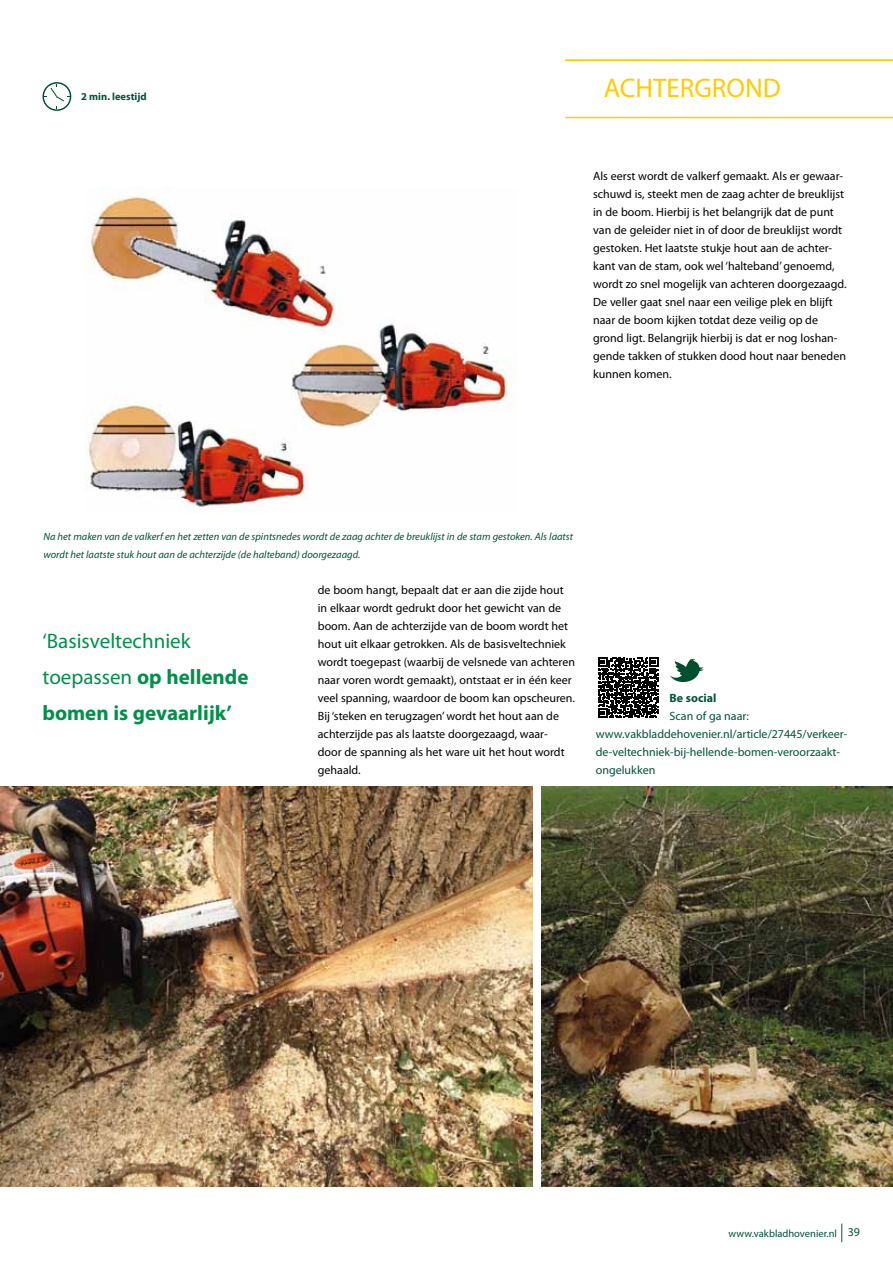
<style>
.page{position:relative;width:893px;height:1263px;background:#fff}
.page>*{position:absolute;margin:0;border:0;box-sizing:border-box;transform-origin:0 0}
.t1{font:27px "Myriad Pro";color:#fc0}
.t2{font:700 21px/36px "Myriad Pro";color:#00904a}
.t3{font:12px/18px "Myriad Pro";color:#000}
.t4{font:12px/18px "Myriad Pro";color:#00533d}
.t5{font:700 12px "Myriad Pro";color:#00533d}
.t6{font:italic 10.5px/18px "Myriad Pro";color:#00533d}
.t7{font:10.5px "Myriad Pro";color:#00533d}
.t8{font:700 10.5px "Myriad Pro";color:#00533d}
.s1{font-weight:400}
.s2{font-size:12px}
</style>
<div class="page">
<svg style="left:841px;top:1223px;width:1px;height:19px"></svg>
<hr style="left:565px;top:117px;width:328px;height:1px;background:#fc0">
<hr style="left:565px;top:60px;width:328px;height:1px;background:#fc0">
<svg style="left:43px;top:82px;width:28px;height:29px"></svg>
<img style="left:84px;top:188px;width:432px;height:324px">
<img style="left:0;top:787px;width:533px;height:399px">
<img style="left:541px;top:787px;width:352px;height:399px">
<div style="left:595px;top:654px;width:66px;height:66px;background:linear-gradient(to right,#fff,#fff)"></div>
<svg style="left:598px;top:657px;width:60px;height:60px"></svg>
<svg style="left:670px;top:659px;width:33px;height:23px"></svg>
<p class="t8" style="left:81px;top:90px;width:67px">2 min. leestijd</p>
<h1 class="t1" style="left:604px;top:71px;width:179px">ACHTERGROND</h1>
<p class="t3" style="left:593px;top:167px;width:255px">Als eerst wordt de valkerf gemaakt. Als er gewaar&shy;schuwd is, steekt men de zaag achter de breuklijst in de boom. Hierbij is het belangrijk dat de punt van de geleider niet in of door de breuklijst wordt gestoken. Het laatste stukje hout aan de achter&shy;kant van de stam, ook wel ‘halteband’ genoemd, wordt zo snel mogelijk van achteren doorgezaagd.<br>De veller gaat snel naar een veilige plek en blijft naar de boom kijken totdat deze veilig op de grond ligt. Belangrijk hierbij is dat er nog loshan&shy;gende takken of stukken dood hout naar beneden kunnen komen.</p>
<p class="t6" style="left:43px;top:527px;width:531px">Na het maken van de valkerf en het zetten van de spintsnedes wordt de zaag achter de breuklijst in de stam gestoken. Als laatst wordt het laatste stuk hout aan de achterzijde (de halteband) doorgezaagd.</p>
<h2 class="t2" style="left:43px;top:622px;width:207px"><span class="s1">‘Basisveltechniek toepassen</span> op hellende bomen is gevaarlijk’</h2>
<p class="t3" style="left:318px;top:581px;width:259px">de boom hangt, bepaalt dat er aan die zijde hout in elkaar wordt gedrukt door het gewicht van de boom. Aan de achterzijde van de boom wordt het hout uit elkaar getrokken. Als de basisveltechniek wordt toegepast (waarbij de velsnede van achteren naar voren wordt gemaakt), ontstaat er in één keer veel spanning, waardoor de boom kan opscheuren.<br>Bij ‘steken en terugzagen’ wordt het hout aan de achterzijde pas als laatste doorgezaagd, waar-<br>door de spanning als het ware uit het hout wordt gehaald.</p>
<p class="t5" style="left:669px;top:690px;width:48px">Be social</p>
<p class="t4" style="left:596px;top:707px;width:253px;text-indent:74px">Scan of ga naar: www.vakbladdehovenier.nl/article/27445/verkeer&shy;de-veltechniek-bij-hellende-bomen-veroorzaakt&shy;ongelukken</p>
<p class="t7" style="left:729px;top:1227px;width:133px">www.vakbladhovenier.nl <span class="s2">39</span></p>
</div>
